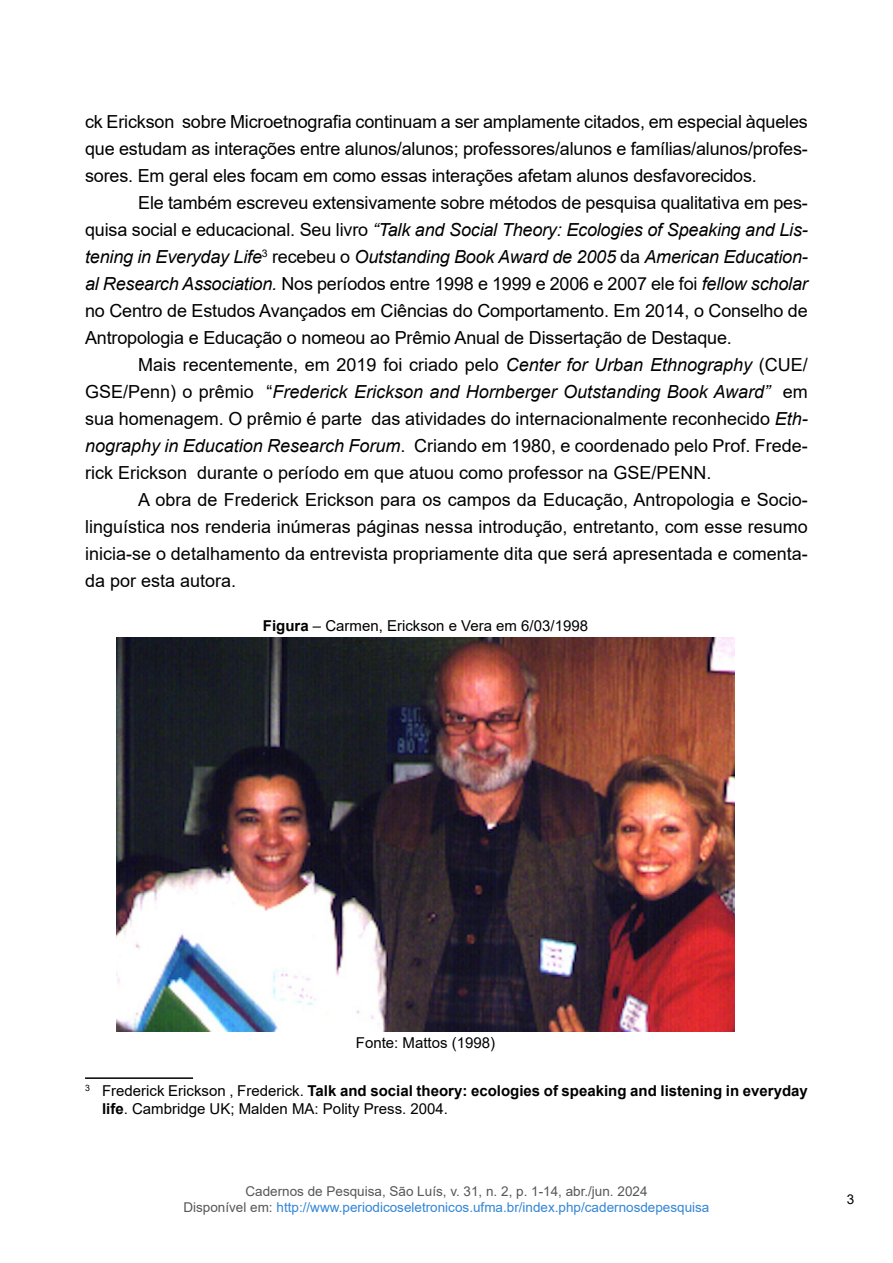
<style>
.page{position:relative;width:893px;height:1263px;background:#fff}
.page>*{position:absolute;margin:0;border:0;box-sizing:border-box;transform-origin:0 0}
.t1{font:18px/27px "Arial";letter-spacing:-.005em;color:#000;text-align:justify}
.t2{font:15px/18px "Arial";color:#000}
.t3{font:13.5px/16.2px "Arial";color:#575756;text-align:center}
.t4{font:13.5px "Arial";color:#000}
.s1{font-style:italic}
.s2{font-weight:700}
.s3{color:#3385d6}
</style>
<div class="page">
<img style="left:116px;top:637px;width:619px;height:394px">
<hr style="left:85px;top:1077px;width:108px;height:2px;background:#000">
<p class="t1" style="left:85px;top:108px;width:724px">ck Erickson sobre Microetnografia continuam a ser amplamente citados, em especial àqueles que estudam as interações entre alunos/alunos; professores/alunos e famílias/alunos/profes&shy;sores. Em geral eles focam em como essas interações afetam alunos desfavorecidos.</p>
<p class="t1" style="left:85px;top:189px;width:724px;text-indent:53px">Ele também escreveu extensivamente sobre métodos de pesquisa qualitativa em pes&shy;quisa social e educacional. Seu livro <span class="s1">“Talk and Social Theory: Ecologies of Speaking and Lis&shy;tening in Everyday Life</span><sup>3</sup> recebeu o <span class="s1">Outstanding Book Award de 2005</span> da <span class="s1">American Education&shy;al Research Association.</span> Nos períodos entre 1998 e 1999 e 2006 e 2007 ele foi <span class="s1">fellow scholar </span>no Centro de Estudos Avançados em Ciências do Comportamento. Em 2014, o Conselho de Antropologia e Educação o nomeou ao Prêmio Anual de Dissertação de Destaque.</p>
<p class="t1" style="left:85px;top:351px;width:724px;text-indent:53px">Mais recentemente, em 2019 foi criado pelo <span class="s1">Center for Urban Ethnography</span> (CUE/ GSE/Penn) o prêmio “<span class="s1">Frederick Erickson and Hornberger Outstanding Book Award”</span> em sua homenagem. O prêmio é parte das atividades do internacionalmente reconhecido <span class="s1">Eth&shy;nography in Education Research Forum</span>. Criando em 1980, e coordenado pelo Prof. Frede&shy;rick Erickson durante o período em que atuou como professor na GSE/PENN.</p>
<p class="t1" style="left:85px;top:486px;width:724px;text-indent:53px">A obra de Frederick Erickson para os campos da Educação, Antropologia e Socio&shy;linguística nos renderia inúmeras páginas nessa introdução, entretanto, com esse resumo inicia-se o detalhamento da entrevista propriamente dita que será apresentada e comenta&shy;da por esta autora.</p>
<p class="t2" style="left:263px;top:617px;width:327px"><span class="s2">Figura</span> – Carmen, Erickson e Vera em 6/03/1998</p>
<p class="t2" style="left:356px;top:1034px;width:141px">Fonte: Mattos (1998)</p>
<p class="t2" style="left:102px;top:1082px;width:707px;text-indent:-17px"><sup>3</sup> Frederick Erickson , Frederick. <span class="s2">Talk and social theory: ecologies of speaking and listening in everyday life</span>. Cambridge UK; Malden MA: Polity Press. 2004.</p>
<p class="t3" style="left:183px;top:1183px;width:527px">Cadernos de Pesquisa, São Luís, v. 31, n. 2, p. 1-14, abr./jun. 2024<br>Disponível em: <span class="s3">http://www.periodicoseletronicos.ufma.br/index.php/cadernosdepesquisa</span></p>
<p class="t4" style="left:847px;top:1190px;width:9px">3</p>
</div>
